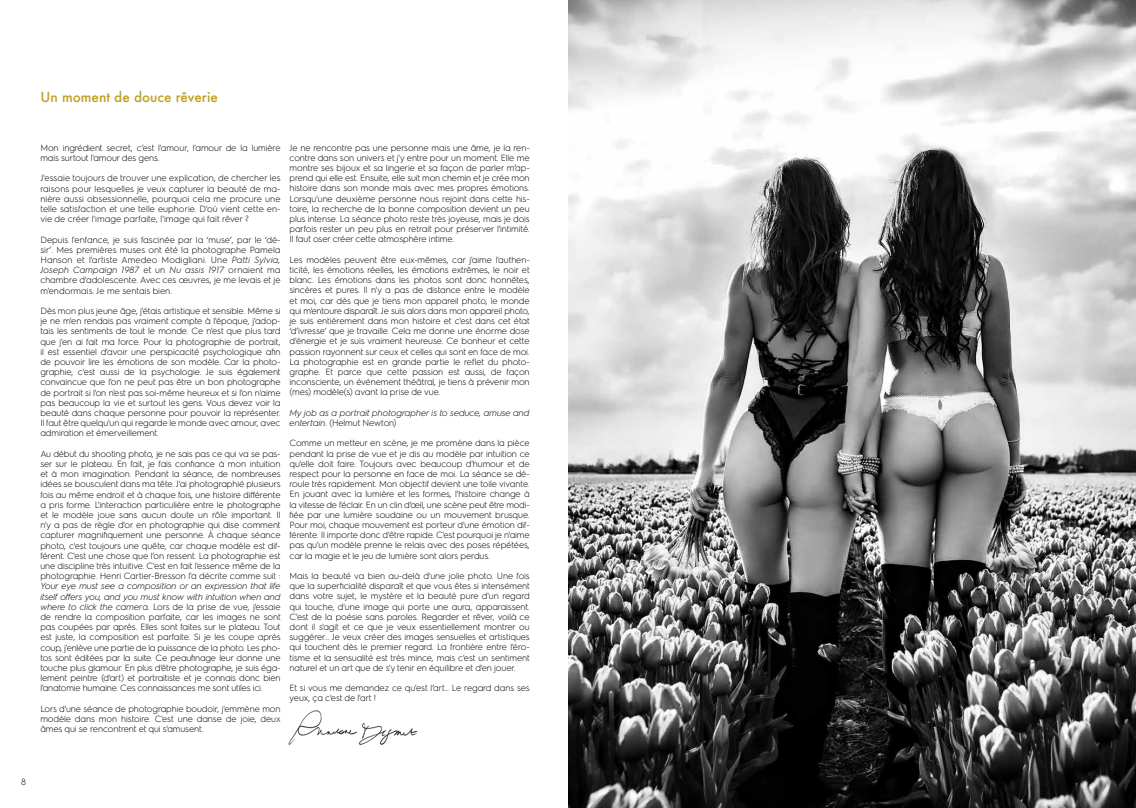
<style>
.page{position:relative;width:1136px;height:808px;background:#fff}
.page>*{position:absolute;margin:0;border:0;box-sizing:border-box;transform-origin:0 0}
.t1{font:500 13.5px "Futura";color:#bea024}
.t2{font:300 9px/10.2px "Electrolux Sans";letter-spacing:-.01em;color:#000;text-align:justify}
.t3{font:italic 300 9px/10.2px "Electrolux Sans";letter-spacing:-.01em;color:#000}
.s1{font-style:italic}
.s2{font-style:normal}
</style>
<div class="page">
<img style="left:568px;top:0;width:567px;height:808px">
<img style="left:288px;top:710px;width:130px;height:35px">
<h1 class="t1" style="left:40px;top:88px;width:179px">Un moment de douce rêverie</h1>
<p class="t2" style="left:40px;top:142px;width:241px">Mon ingrédient secret, c’est l'amour, l'amour de la lumière mais surtout l'amour des gens.</p>
<p class="t2" style="left:40px;top:173px;width:242px">J'essaie toujours de trouver une explication, de chercher les raisons pour lesquelles je veux capturer la beauté de ma&shy;nière aussi obsessionnelle, pourquoi cela me procure une telle satisfaction et une telle euphorie. D'où vient cette en&shy;vie de créer l'image parfaite, l'image qui fait rêver ?</p>
<p class="t2" style="left:40px;top:234px;width:242px">Depuis l'enfance, je suis fascinée par la ‘muse’, par le ‘dé&shy;sir’. Mes premières muses ont été la photographe Pamela Hanson et l'artiste Amedeo Modigliani. Une <span class="s1">Patti Sylvia, Joseph Campaign 1987</span> et un <span class="s1">Nu assis 1917</span> ornaient ma chambre d'adolescente. Avec ces œuvres, je me levais et je m'endormais. Je me sentais bien.</p>
<p class="t2" style="left:40px;top:305px;width:242px">Dès mon plus jeune âge, j'étais artistique et sensible. Même si je ne m'en rendais pas vraiment compte à l'époque, j'adop&shy;tais les sentiments de tout le monde. Ce n'est que plus tard que j'en ai fait ma force. Pour la photographie de portrait, il est essentiel d'avoir une perspicacité psychologique afin de pouvoir lire les émotions de son modèle. Car la photo&shy;graphie, c'est aussi de la psychologie. Je suis également convaincue que l'on ne peut pas être un bon photographe de portrait si l'on n'est pas soi-même heureux et si l'on n'aime pas beaucoup la vie et surtout les gens. Vous devez voir la beauté dans chaque personne pour pouvoir la représenter.<br>Il faut être quelqu'un qui regarde le monde avec amour, avec admiration et émerveillement.</p>
<p class="t2" style="left:40px;top:448px;width:242px">Au début du shooting photo, je ne sais pas ce qui va se pas&shy;ser sur le plateau. En fait, je fais confiance à mon intuition et à mon imagination. Pendant la séance, de nombreuses idées se bousculent dans ma tête. J'ai photographié plusieurs fois au même endroit et à chaque fois, une histoire différente a pris forme. L'interaction particulière entre le photographe et le modèle joue sans aucun doute un rôle important. Il n'y a pas de règle d'or en photographie qui dise comment capturer magnifiquement une personne. À chaque séance photo, c'est toujours une quête, car chaque modèle est dif&shy;férent. C'est une chose que l’on ressent. La photographie est une discipline très intuitive. C'est en fait l'essence même de la photographie. Henri Cartier-Bresson l'a décrite comme suit :</p>
<p class="t2" style="left:40px;top:581px;width:242px"><span class="s1">Your eye must see a composition or an expression that life itself offers you, and you must know with intuition when and where to click the camer</span>a. Lors de la prise de vue, j'essaie de rendre la composition parfaite, car les images ne sont pas coupées par après. Elles sont faites sur le plateau. Tout est juste, la composition est parfaite. Si je les coupe après coup, j'enlève une partie de la puissance de la photo. Les pho&shy;tos sont éditées par la suite. Ce peaufinage leur donne une touche plus glamour. En plus d'être photographe, je suis éga&shy;lement peintre (d'art) et portraitiste et je connais donc bien l'anatomie humaine. Ces connaissances me sont utiles ici.</p>
<p class="t2" style="left:40px;top:703px;width:242px">Lors d'une séance de photographie boudoir, j'emmène mon modèle dans mon histoire. C'est une danse de joie, deux âmes qui se rencontrent et qui s'amusent.</p>
<p class="t2" style="left:289px;top:142px;width:242px">Je ne rencontre pas une personne mais une âme, je la ren&shy;contre dans son univers et j'y entre pour un moment. Elle me montre ses bijoux et sa lingerie et sa façon de parler m’ap&shy;prend qui elle est. Ensuite, elle suit mon chemin et je crée mon histoire dans son monde mais avec mes propres émotions.<br>Lorsqu'une deuxième personne nous rejoint dans cette his&shy;toire, la recherche de la bonne composition devient un peu plus intense. La séance photo reste très joyeuse, mais je dois parfois rester un peu plus en retrait pour préserver l'intimité.<br>Il faut oser créer cette atmosphère intime.</p>
<p class="t2" style="left:289px;top:254px;width:242px">Les modèles peuvent être eux-mêmes, car j'aime l'authen&shy;ticité, les émotions réelles, les émotions extrêmes, le noir et blanc. Les émotions dans les photos sont donc honnêtes, sincères et pures. Il n'y a pas de distance entre le modèle et moi, car dès que je tiens mon appareil photo, le monde qui m'entoure disparaît. Je suis alors dans mon appareil photo, je suis entièrement dans mon histoire et c'est dans cet état ‘d’ivresse’ que je travaille. Cela me donne une énorme dose d'énergie et je suis vraiment heureuse. Ce bonheur et cette passion rayonnent sur ceux et celles qui sont en face de moi.<br>La photographie est en grande partie le reflet du photo&shy;graphe. Et parce que cette passion est aussi, de façon inconsciente, un événement théâtral, je tiens à prévenir mon (mes) modèle(s) avant la prise de vue.</p>
<p class="t3" style="left:289px;top:407px;width:241px">My job as a portrait photographer is to seduce, amuse and entertain<span class="s2">. (Helmut Newton)</span></p>
<p class="t2" style="left:289px;top:438px;width:242px">Comme un metteur en scène, je me promène dans la pièce pendant la prise de vue et je dis au modèle par intuition ce qu'elle doit faire. Toujours avec beaucoup d'humour et de respect pour la personne en face de moi. La séance se dé&shy;roule très rapidement. Mon objectif devient une toile vivante.<br>En jouant avec la lumière et les formes, l'histoire change à la vitesse de l'éclair. En un clin d’œil, une scène peut être modi&shy;fiée par une lumière soudaine ou un mouvement brusque.<br>Pour moi, chaque mouvement est porteur d'une émotion dif&shy;férente. Il importe donc d'être rapide. C'est pourquoi je n'aime pas qu'un modèle prenne le relais avec des poses répétées, car la magie et le jeu de lumière sont alors perdus.</p>
<p class="t2" style="left:289px;top:570px;width:242px">Mais la beauté va bien au-delà d'une jolie photo. Une fois que la superficialité disparaît et que vous êtes si intensément dans votre sujet, le mystère et la beauté pure d'un regard qui touche, d'une image qui porte une aura, apparaissent.<br>C'est de la poésie sans paroles. Regarder et rêver, voilà ce dont il s'agit et ce que je veux essentiellement montrer ou suggérer... Je veux créer des images sensuelles et artistiques qui touchent dès le premier regard. La frontière entre l'éro&shy;tisme et la sensualité est très mince, mais c'est un sentiment naturel et un art que de s'y tenir en équilibre et d'en jouer.</p>
<p class="t2" style="left:289px;top:682px;width:242px">Et si vous me demandez ce qu'est l’art… Le regard dans ses yeux, ça c'est de l'art !</p>
<p class="t2" style="left:21px;top:776px;width:7px">8</p>
</div>
